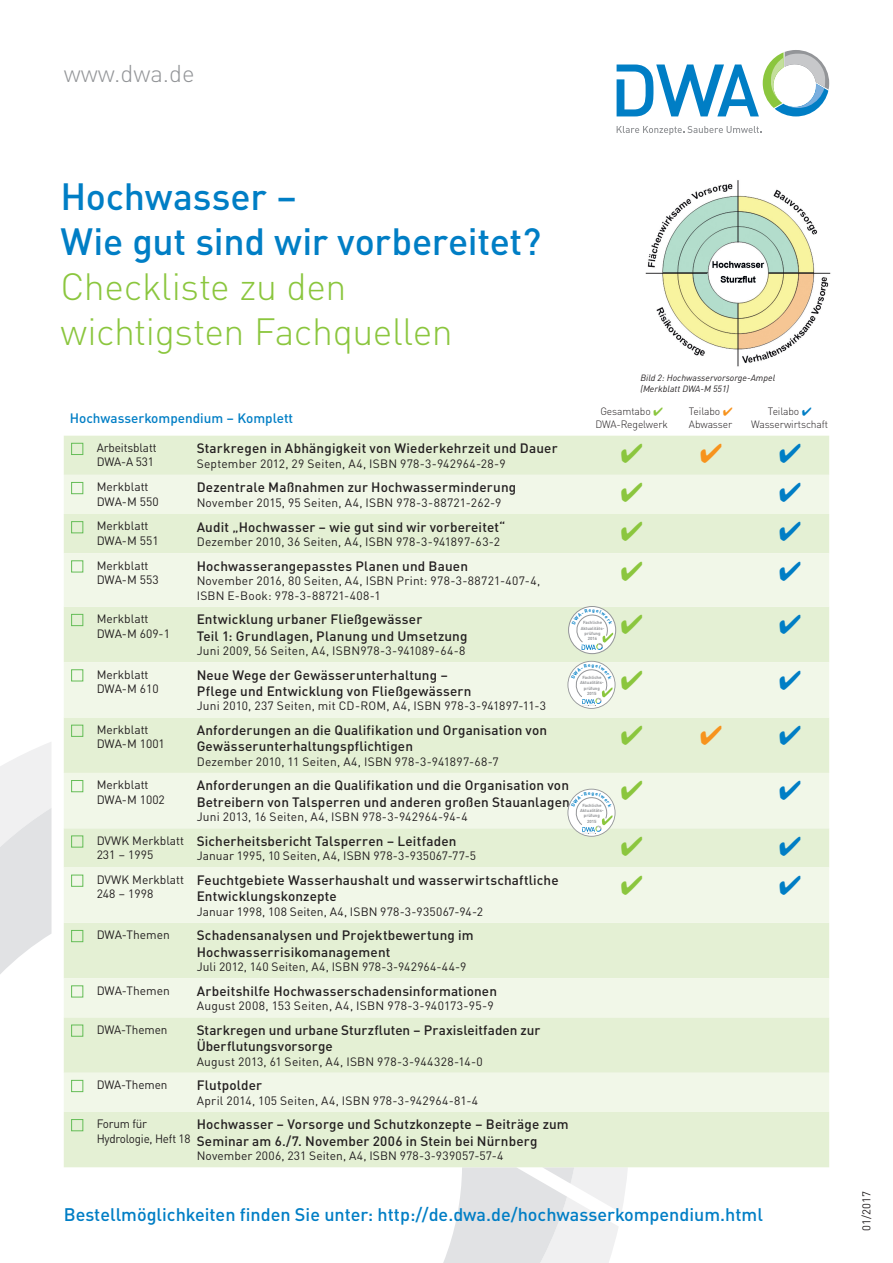
<style>
.page{position:relative;width:893px;height:1263px;background:#fff}
.page>*{position:absolute;margin:0;border:0;box-sizing:border-box;transform-origin:0 0}
.t1{font:300 37.5px/45px "DINOT";letter-spacing:-.01em;color:#8bc63e}
.t2{font:500 37.5px/45px "DINOT";letter-spacing:-.005em;color:#007ec5}
.t3{font:300 24px "DINOT";color:#939598}
.t4{font:500 18px "DINOT";color:#007ec5}
.t5{font:500 13.5px/16.2px "DINOT";letter-spacing:.01em;color:#231f20}
.t6{font:500 13.5px "DINOT";color:#007ec5}
.t7{font:12px/14.4px "DINOT";letter-spacing:.01em;color:#231f20}
.t8{font:12px/14.4px "DINOT";letter-spacing:-.01em;color:#231f20}
.t9{font:12px/14.4px "DINOT";letter-spacing:-.02em;color:#231f20}
.t10{font:11.25px "DINOT";color:#231f20}
.t11{font:300 10.5px/12.6px "DINOT";letter-spacing:-.01em;color:#231f20;text-align:center}
.t12{font:italic 9px/10.8px "DINOT";color:#231f20}
.t13{font:700 4.35px/5.2px "DINOT";color:#939598;text-align:center}
.s1{color:#8bc63e}
.s2{color:#f7931d}
.s3{color:#007ec5}
</style>
<div class="page">
<svg style="left:0;top:742px;width:52px;height:232px"></svg>
<svg style="left:443px;top:1167px;width:186px;height:96px"></svg>
<svg style="left:617px;top:126px;width:144px;height:9px"></svg>
<svg style="left:617px;top:50px;width:212px;height:66px"></svg>
<div style="left:64px;top:436px;width:765px;height:731px;background:#e4f0d4"></div>
<svg style="left:64px;top:475px;width:765px;height:637px;background:#eaf3de"></svg>
<div style="left:71px;top:443px;width:12px;height:12px;border:1px solid #65bd57"></div>
<div style="left:71px;top:482px;width:12px;height:12px;border:1px solid #65bd57"></div>
<div style="left:71px;top:521px;width:12px;height:12px;border:1px solid #65bd57"></div>
<div style="left:71px;top:560px;width:12px;height:12px;border:1px solid #65bd57"></div>
<div style="left:71px;top:614px;width:12px;height:12px;border:1px solid #65bd57"></div>
<div style="left:71px;top:669px;width:12px;height:12px;border:1px solid #65bd57"></div>
<div style="left:71px;top:725px;width:12px;height:12px;border:1px solid #65bd57"></div>
<div style="left:71px;top:780px;width:12px;height:12px;border:1px solid #65bd57"></div>
<div style="left:71px;top:835px;width:12px;height:12px;border:1px solid #65bd57"></div>
<div style="left:71px;top:875px;width:12px;height:12px;border:1px solid #65bd57"></div>
<div style="left:71px;top:930px;width:12px;height:12px;border:1px solid #65bd57"></div>
<div style="left:71px;top:985px;width:12px;height:12px;border:1px solid #65bd57"></div>
<div style="left:71px;top:1024px;width:12px;height:12px;border:1px solid #65bd57"></div>
<div style="left:71px;top:1080px;width:12px;height:12px;border:1px solid #65bd57"></div>
<div style="left:71px;top:1119px;width:12px;height:12px;border:1px solid #65bd57"></div>
<img style="left:645px;top:180px;width:186px;height:187px">
<svg style="left:569px;top:606px;width:47px;height:48px"></svg>
<div style="left:568px;top:606px;width:48px;height:48px;border:1px solid #939598;border-radius:50%"></div>
<div style="left:622px;top:444px;width:99px;height:19px;background:#e4f0d4"></div>
<svg style="left:780px;top:444px;width:20px;height:19px"></svg>
<svg style="left:622px;top:483px;width:20px;height:19px"></svg>
<svg style="left:780px;top:483px;width:20px;height:19px"></svg>
<svg style="left:622px;top:522px;width:20px;height:19px"></svg>
<svg style="left:780px;top:522px;width:20px;height:19px"></svg>
<svg style="left:622px;top:561px;width:20px;height:20px"></svg>
<svg style="left:780px;top:561px;width:20px;height:20px"></svg>
<svg style="left:622px;top:615px;width:20px;height:19px"></svg>
<svg style="left:780px;top:615px;width:20px;height:19px"></svg>
<svg style="left:622px;top:670px;width:20px;height:20px"></svg>
<svg style="left:780px;top:670px;width:20px;height:20px"></svg>
<div style="left:622px;top:726px;width:99px;height:19px;background:#e4f0d4"></div>
<svg style="left:780px;top:726px;width:20px;height:19px"></svg>
<svg style="left:622px;top:781px;width:20px;height:19px"></svg>
<svg style="left:780px;top:781px;width:20px;height:19px"></svg>
<svg style="left:622px;top:836px;width:20px;height:20px"></svg>
<svg style="left:780px;top:836px;width:20px;height:20px"></svg>
<svg style="left:622px;top:875px;width:20px;height:20px"></svg>
<svg style="left:780px;top:875px;width:20px;height:20px"></svg>
<svg style="left:567px;top:661px;width:48px;height:48px"></svg>
<svg style="left:567px;top:789px;width:48px;height:48px"></svg>
<svg style="left:572px;top:609px;width:41px;height:41px"></svg>
<h2 class="t3" style="left:64px;top:55px;width:133px">www.dwa.de</h2>
<h1 class="t2" style="left:60px;top:172px;width:483px">Hochwasser –<br>Wie gut sind wir vorbereitet?</h1>
<h1 class="t1" style="left:60px;top:262px;width:394px">Checkliste zu den wichtigsten Fachquellen</h1>
<p class="t12" style="left:640px;top:372px;width:136px">Bild 2: Hochwasservorsorge-Ampel (Merkblatt DWA-M 551)</p>
<p class="t6" style="left:70px;top:407px;width:225px">Hochwasserkompendium – Komplett</p>
<p class="t11" style="left:595px;top:405px;width:74px">Gesamtabo <span class="s1">✔<br></span>DWA-Regelwerk</p>
<p class="t11" style="left:689px;top:405px;width:45px;text-align:left">Teilabo <span class="s2">✔<br></span>Abwasser</p>
<p class="t11" style="left:751px;top:405px;width:79px">Teilabo <span class="s3">✔<br></span>Wasserwirtschaft</p>
<p class="t8" style="left:97px;top:440px;width:61px">Arbeitsblatt<br>DWA-A 531</p>
<p class="t5" style="left:197px;top:439px;width:362px">Starkregen in Abhängigkeit von Wiederkehrzeit und Dauer</p>
<p class="t7" style="left:197px;top:455px;width:311px">September 2012, 29 Seiten, A4, ISBN 978-3-942964-28-9</p>
<p class="t7" style="left:97px;top:479px;width:63px">Merkblatt<br>DWA-M 550</p>
<p class="t5" style="left:197px;top:478px;width:321px">Dezentrale Maßnahmen zur Hochwasserminderung</p>
<p class="t7" style="left:197px;top:494px;width:306px">November 2015, 95 Seiten, A4, ISBN 978-3-88721-262-9</p>
<p class="t7" style="left:97px;top:518px;width:63px">Merkblatt<br>DWA-M 551</p>
<p class="t5" style="left:197px;top:518px;width:310px">Audit „Hochwasser – wie gut sind wir vorbereitet“</p>
<p class="t7" style="left:197px;top:534px;width:305px">Dezember 2010, 36 Seiten, A4, ISBN 978-3-941897-63-2</p>
<p class="t7" style="left:97px;top:557px;width:63px">Merkblatt<br>DWA-M 553</p>
<p class="t5" style="left:197px;top:557px;width:273px">Hochwasserangepasstes Planen und Bauen</p>
<p class="t7" style="left:197px;top:573px;width:345px">November 2016, 80 Seiten, A4, ISBN Print: 978-3-88721-407-4,<br>ISBN E-Book: 978-3-88721-408-1</p>
<p class="t7" style="left:97px;top:611px;width:75px">Merkblatt<br>DWA-M 609-1</p>
<p class="t5" style="left:197px;top:610px;width:272px">Entwicklung urbaner Fließgewässer<br>Teil 1: Grundlagen, Planung und Umsetzung</p>
<p class="t7" style="left:197px;top:643px;width:270px">Juni 2009, 56 Seiten, A4, ISBN978-3-941089-64-8</p>
<p class="t7" style="left:97px;top:666px;width:63px">Merkblatt<br>DWA-M 610</p>
<p class="t5" style="left:197px;top:666px;width:276px">Neue Wege der Gewässerunterhaltung –<br>Pflege und Entwicklung von Fließgewässern</p>
<p class="t7" style="left:197px;top:698px;width:351px">Juni 2010, 237 Seiten, mit CD-ROM, A4, ISBN 978-3-941897-11-3</p>
<p class="t7" style="left:97px;top:722px;width:70px">Merkblatt<br>DWA-M 1001</p>
<p class="t5" style="left:197px;top:721px;width:352px">Anforderungen an die Qualifikation und Organisation von<br>Gewässerunterhaltungspflichtigen</p>
<p class="t7" style="left:197px;top:753px;width:304px">Dezember 2010, 11 Seiten, A4, ISBN 978-3-941897-68-7</p>
<p class="t7" style="left:97px;top:777px;width:70px">Merkblatt<br>DWA-M 1002</p>
<p class="t5" style="left:197px;top:777px;width:375px">Anforderungen an die Qualifikation und die Organisation von<br>Betreibern von Talsperren und anderen großen Stauanlagen</p>
<p class="t7" style="left:197px;top:809px;width:272px">Juni 2013, 16 Seiten, A4, ISBN 978-3-942964-94-4</p>
<p class="t7" style="left:97px;top:832px;width:89px">DVWK Merkblatt<br>231 – 1995</p>
<p class="t5" style="left:197px;top:832px;width:261px">Sicherheitsbericht Talsperren – Leitfaden</p>
<p class="t7" style="left:197px;top:848px;width:281px">Januar 1995, 10 Seiten, A4, ISBN 978-3-935067-77-5</p>
<p class="t7" style="left:97px;top:871px;width:89px">DVWK Merkblatt<br>248 – 1998</p>
<p class="t5" style="left:197px;top:871px;width:364px">Feuchtgebiete Wasserhaushalt und wasserwirtschaftliche<br>Entwicklungskonzepte</p>
<p class="t7" style="left:197px;top:903px;width:288px">Januar 1998, 108 Seiten, A4, ISBN 978-3-935067-94-2</p>
<p class="t7" style="left:97px;top:927px;width:75px">DWA-Themen</p>
<p class="t5" style="left:197px;top:926px;width:279px">Schadensanalysen und Projektbewertung im<br>Hochwasserrisikomanagement</p>
<p class="t7" style="left:197px;top:959px;width:271px">Juli 2012, 140 Seiten, A4, ISBN 978-3-942964-44-9</p>
<p class="t7" style="left:97px;top:982px;width:75px">DWA-Themen</p>
<p class="t5" style="left:197px;top:982px;width:302px">Arbeitshilfe Hochwasserschadensinformationen</p>
<p class="t7" style="left:197px;top:998px;width:298px">August 2008, 153 Seiten, A4, ISBN 978-3-940173-95-9</p>
<p class="t8" style="left:97px;top:1021px;width:72px">DWA-Themen</p>
<p class="t5" style="left:197px;top:1021px;width:345px">Starkregen und urbane Sturzfluten – Praxisleitfaden zur<br>Überflutungsvorsorge</p>
<p class="t7" style="left:197px;top:1053px;width:288px">August 2013, 61 Seiten, A4, ISBN 978-3-944328-14-0</p>
<p class="t8" style="left:97px;top:1077px;width:72px">DWA-Themen</p>
<p class="t5" style="left:197px;top:1076px;width:67px">Flutpolder</p>
<p class="t7" style="left:197px;top:1092px;width:283px">April 2014, 105 Seiten, A4, ISBN 978-3-942964-81-4</p>
<p class="t9" style="left:97px;top:1116px;width:95px">Forum für<br>Hydrologie, Heft 18</p>
<p class="t5" style="left:197px;top:1116px;width:374px">Hochwasser – Vorsorge und Schutzkonzepte – Beiträge zum<br>Seminar am 6./7. November 2006 in Stein bei Nürnberg</p>
<p class="t7" style="left:197px;top:1148px;width:308px">November 2006, 231 Seiten, A4, ISBN 978-3-939057-57-4</p>
<p class="t13" style="left:581px;top:620px;width:25px">Fachliche<br>Aktualitäts&shy;prüfung<br>2016</p>
<p class="t13" style="left:580px;top:675px;width:25px">Fachliche<br>Aktualitäts&shy;prüfung<br>2015</p>
<p class="t13" style="left:580px;top:802px;width:25px">Fachliche<br>Aktualitäts&shy;prüfung<br>2015</p>
<h3 class="t4" style="left:64px;top:1201px;width:701px">Bestellmöglichkeiten finden Sie unter: http://de.dwa.de/hochwasserkompendium.html</h3>
<p class="t10" style="left:858px;top:1230px;width:41px;rotate:-90deg">01/2017</p>
</div>
